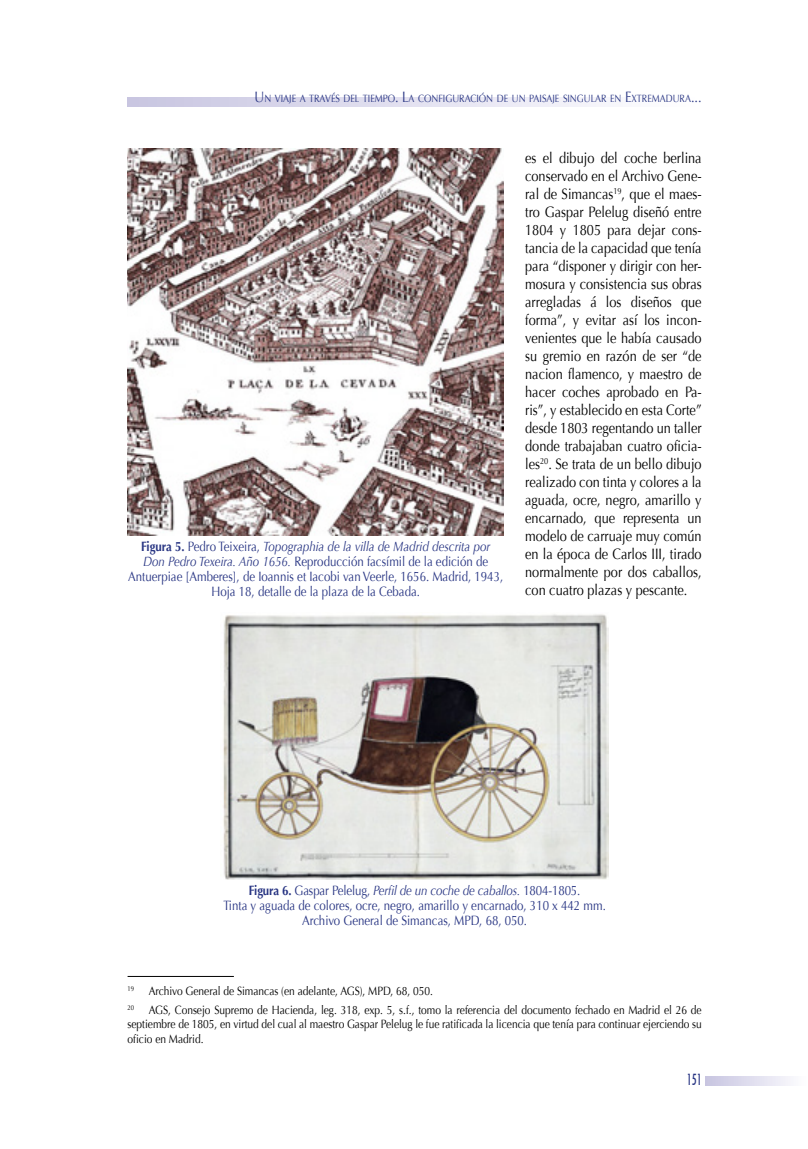
<style>
.page{position:relative;width:808px;height:1149px;background:#fff}
.page>*{position:absolute;margin:0;border:0;box-sizing:border-box;transform-origin:0 0}
.t1{font:condensed 18px "Tw Cen";color:#283583;scale:.75 1}
.t2{font:15px/18px "Optima";color:#000;text-align:justify;scale:.85 1}
.t3{font:13.5px/15px "Optima";color:#283583;text-align:center;scale:.85 1}
.t4{font:12px/18.6px "Optima";color:#000;scale:.85 1}
.t5{font:10.5px "Optima";color:#283583;scale:.85 1}
.s1{font-size:15px}
.s2{font-weight:700}
.s3{font-style:italic}
</style>
<div class="page">
<svg style="left:706px;top:1076px;width:84px;height:8px"></svg>
<svg style="left:128px;top:98px;width:468px;height:8px;background:#dedced"></svg>
<hr style="left:128px;top:975px;width:106px;height:1px;background:#000">
<img style="left:128px;top:149px;width:376px;height:386px">
<img style="left:223px;top:614px;width:386px;height:265px">
<p class="t5" style="left:254px;top:92px;width:528px"><span class="s1">U</span>N VIAJE A TRAVÉS DEL TIEMPO<span class="s1">. L</span>A CONFIGU RACIÓN DE U N PAISAJE SINGU LAR EN <span class="s1">E</span>XTREMADU RA<span class="s1">...</span></p>
<p class="t3" style="left:128px;top:538px;width:443px"><span class="s2">Figura 5.</span> Pedro Teixeira, <span class="s3">Topographia de la villa de Madrid descrita por<br>Don Pedro Texeira. Año 1656.</span> Reproducción facsímil de la edición de Antuerpiae [Amberes], de Ioannis et Iacobi van Veerle, 1656. Madrid, 1943, Hoja 18, detalle de la plaza de la Cebada.</p>
<p class="t2" style="left:525px;top:149px;width:209px">es el dibujo del coche berlina conservado en el Archivo Gene&shy;ral de Simancas<sup>19</sup>, que el maes&shy;tro Gaspar Pelelug diseñó entre 1804 y 1805 para dejar cons&shy;tancia de la capacidad que tenía para “disponer y dirigir con her&shy;mosura y consistencia sus obras arregladas á los diseños que forma”, y evitar así los incon&shy;venientes que le había causado su gremio en razón de ser “de nacion flamenco, y maestro de hacer coches aprobado en Pa&shy;ris”, y establecido en esta Corte” desde 1803 regentando un taller donde trabajaban cuatro oficia&shy;les<sup>20</sup>. Se trata de un bello dibujo realizado con tinta y colores a la aguada, ocre, negro, amarillo y encarnado, que representa un modelo de carruaje muy común en la época de Carlos III, tirado normalmente por dos caballos, con cuatro plazas y pescante.</p>
<p class="t3" style="left:223px;top:882px;width:451px"><span class="s2">Figura 6.</span> Gaspar Pelelug, <span class="s3">Perfil de un coche de caballos.</span> 1804-1805.<br>Tinta y aguada de colores, ocre, negro, amarillo y encarnado, 310 x 442 mm.<br>Archivo General de Simancas, MPD, 68, 050.</p>
<p class="t4" style="left:128px;top:981px;width:677px"><sup>19</sup> Archivo General de Simancas (en adelante, AGS), MPD, 68, 050.<br><sup>20</sup> AGS, Consejo Supremo de Hacienda, leg. 318, exp. 5, s.f., tomo la referencia del documento fechado en Madrid el 26 de</p>
<p class="t4" style="left:128px;top:1016px;width:677px;line-height:14.4px">septiembre de 1805, en virtud del cual al maestro Gaspar Pelelug le fue ratificada la licencia que tenía para continuar ejerciendo su oficio en Madrid.</p>
<p class="t1" style="left:687px;top:1068px;width:21px">151</p>
</div>
